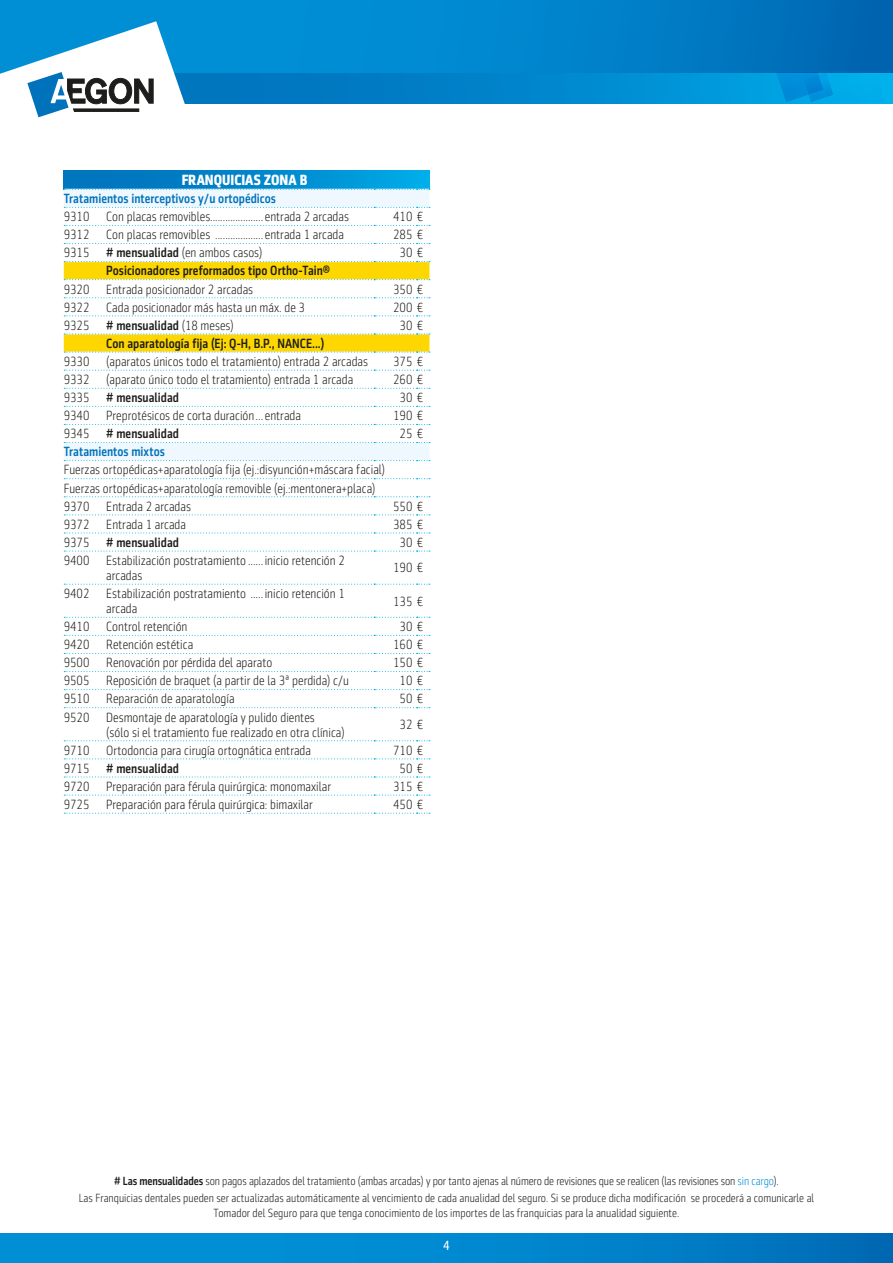
<style>
.page{position:relative;width:893px;height:1263px;background:#fff}
.page>*{position:absolute;margin:0;border:0;box-sizing:border-box;transform-origin:0 0}
.t1{font:700 15px "Sentico Sans DT Cond";color:#fff}
.t2{font:300 13.5px/15px "Sentico Sans DT Cond";color:#1d1d1b}
.t3{font:500 13.5px "Sentico Sans DT Cond";color:#1d1d1b}
.t4{font:500 13.5px "Sentico Sans DT Cond";color:#0071bb}
.t5{font:13.5px "Sentico Sans DT Cond";color:#fff}
.t6{font:300 12px/14.4px "Sentico Sans DT Cond";color:#1d1d1b;text-align:center}
.s1{font-weight:500}
.s2{font-weight:300}
.s3{color:#008ed4}
</style>
<div class="page">
<div style="left:0;top:0;width:893px;height:102px;background:linear-gradient(to right,#0098dd,#006fba)"></div>
<div style="left:0;top:1233px;width:893px;height:30px;background:linear-gradient(to right,#0097dc,#0072bc)"></div>
<div style="left:173px;top:74px;width:720px;height:30px;background:linear-gradient(to right,#006bb7,#00aae7)"></div>
<svg style="left:0;top:21px;width:191px;height:97px"></svg>
<svg style="left:776px;top:72px;width:109px;height:30px;background:#00a0e1"></svg>
<img style="left:803px;top:75px;width:20px;height:20px">
<div style="left:64px;top:170px;width:365px;height:19px;background:linear-gradient(to right,#006cb8,#00a6e4)"></div>
<svg style="left:64px;top:190px;width:365px;height:270px"></svg>
<svg style="left:64px;top:460px;width:366px;height:1px"></svg>
<svg style="left:64px;top:478px;width:366px;height:1px"></svg>
<svg style="left:64px;top:496px;width:366px;height:1px"></svg>
<svg style="left:64px;top:189px;width:366px;height:1px"></svg>
<svg style="left:64px;top:225px;width:366px;height:1px"></svg>
<svg style="left:64px;top:243px;width:366px;height:1px"></svg>
<svg style="left:64px;top:261px;width:366px;height:92px"></svg>
<svg style="left:64px;top:370px;width:366px;height:1px"></svg>
<svg style="left:64px;top:388px;width:366px;height:1px"></svg>
<svg style="left:64px;top:406px;width:366px;height:1px"></svg>
<svg style="left:64px;top:424px;width:366px;height:1px"></svg>
<svg style="left:64px;top:514px;width:366px;height:1px"></svg>
<svg style="left:64px;top:532px;width:366px;height:1px"></svg>
<svg style="left:64px;top:551px;width:366px;height:1px"></svg>
<svg style="left:64px;top:584px;width:366px;height:1px"></svg>
<svg style="left:64px;top:617px;width:366px;height:1px"></svg>
<svg style="left:64px;top:635px;width:366px;height:1px"></svg>
<svg style="left:64px;top:653px;width:366px;height:1px"></svg>
<svg style="left:64px;top:671px;width:366px;height:1px"></svg>
<svg style="left:64px;top:689px;width:366px;height:1px"></svg>
<svg style="left:64px;top:707px;width:366px;height:1px"></svg>
<svg style="left:64px;top:740px;width:366px;height:1px"></svg>
<svg style="left:64px;top:758px;width:366px;height:1px"></svg>
<svg style="left:64px;top:776px;width:366px;height:1px"></svg>
<svg style="left:64px;top:795px;width:366px;height:1px"></svg>
<svg style="left:64px;top:813px;width:366px;height:1px"></svg>
<svg style="left:64px;top:207px;width:366px;height:1px"></svg>
<svg style="left:64px;top:442px;width:366px;height:1px"></svg>
<p class="t1" style="left:182px;top:171px;width:127px">FRANQUICIAS ZONA B</p>
<p class="t4" style="left:64px;top:191px;width:214px">Tratamientos interceptivos y/u ortopédicos</p>
<p class="t2" style="left:64px;top:209px;width:287px">9310 Con placas removibles..................... entrada 2 arcadas</p>
<p class="t2" style="left:393px;top:209px;width:32px">410 €</p>
<p class="t2" style="left:64px;top:227px;width:282px">9312 Con placas removibles ................... entrada 1 arcada</p>
<p class="t2" style="left:393px;top:227px;width:32px">285 €</p>
<p class="t2" style="left:64px;top:245px;width:200px">9315 <span class="s1"># mensualidad</span> (en ambos casos)</p>
<p class="t2" style="left:400px;top:245px;width:25px">30 €</p>
<p class="t3" style="left:106px;top:263px;width:225px">Posicionadores preformados tipo Ortho-Tain®</p>
<p class="t2" style="left:64px;top:282px;width:191px">9320 Entrada posicionador 2 arcadas</p>
<p class="t2" style="left:393px;top:282px;width:32px">350 €</p>
<p class="t2" style="left:64px;top:300px;width:243px">9322 Cada posicionador más hasta un máx. de 3</p>
<p class="t2" style="left:393px;top:300px;width:32px">200 €</p>
<p class="t2" style="left:64px;top:318px;width:171px">9325 <span class="s1"># mensualidad</span> (18 meses)</p>
<p class="t2" style="left:400px;top:318px;width:25px">30 €</p>
<p class="t3" style="left:106px;top:336px;width:220px">Con aparatología fija (Ej: Q-H, B.P., NANCE...)</p>
<p class="t2" style="left:64px;top:354px;width:306px">9330 (aparatos únicos todo el tratamiento) entrada 2 arcadas</p>
<p class="t2" style="left:393px;top:354px;width:32px">375 €</p>
<p class="t2" style="left:64px;top:372px;width:291px">9332 (aparato único todo el tratamiento) entrada 1 arcada</p>
<p class="t2" style="left:393px;top:372px;width:32px">260 €</p>
<p class="t3" style="left:64px;top:390px;width:117px"><span class="s2">9335</span> # mensualidad</p>
<p class="t2" style="left:400px;top:390px;width:25px">30 €</p>
<p class="t2" style="left:64px;top:408px;width:239px">9340 Preprotésicos de corta duración... entrada</p>
<p class="t2" style="left:393px;top:408px;width:32px">190 €</p>
<p class="t3" style="left:64px;top:426px;width:117px"><span class="s2">9345</span> # mensualidad</p>
<p class="t2" style="left:400px;top:426px;width:25px">25 €</p>
<p class="t4" style="left:64px;top:444px;width:103px">Tratamientos mixtos</p>
<p class="t2" style="left:64px;top:461px;width:323px;line-height:18.1px">Fuerzas ortopédicas+aparatología fija (ej.:disyunción+máscara facial)<br>Fuerzas ortopédicas+aparatología removible (ej.:mentonera+placa)<br>9370 Entrada 2 arcadas</p>
<p class="t2" style="left:393px;top:499px;width:32px">550 €</p>
<p class="t2" style="left:64px;top:517px;width:124px">9372 Entrada 1 arcada</p>
<p class="t2" style="left:393px;top:517px;width:32px">385 €</p>
<p class="t3" style="left:64px;top:535px;width:117px"><span class="s2">9375</span> # mensualidad</p>
<p class="t2" style="left:400px;top:535px;width:25px">30 €</p>
<p class="t2" style="left:106px;top:553px;width:240px;text-indent:-43px">9400 Estabilización postratamiento ...... inicio retención 2 arcadas</p>
<p class="t2" style="left:393px;top:560px;width:32px">190 €</p>
<p class="t2" style="left:106px;top:586px;width:240px;text-indent:-43px">9402 Estabilización postratamiento ..... inicio retención 1 arcada</p>
<p class="t2" style="left:393px;top:594px;width:32px">135 €</p>
<p class="t2" style="left:64px;top:619px;width:125px">9410 Control retención</p>
<p class="t2" style="left:400px;top:619px;width:25px">30 €</p>
<p class="t2" style="left:64px;top:637px;width:131px">9420 Retención estética</p>
<p class="t2" style="left:393px;top:637px;width:32px">160 €</p>
<p class="t2" style="left:64px;top:655px;width:210px">9500 Renovación por pérdida del aparato</p>
<p class="t2" style="left:393px;top:655px;width:32px">150 €</p>
<p class="t2" style="left:64px;top:673px;width:287px">9505 Reposición de braquet (a partir de la 3ª perdida) c/u</p>
<p class="t2" style="left:400px;top:673px;width:25px">10 €</p>
<p class="t2" style="left:64px;top:691px;width:172px">9510 Reparación de aparatología</p>
<p class="t2" style="left:400px;top:691px;width:25px">50 €</p>
<p class="t2" style="left:106px;top:710px;width:240px;text-indent:-43px">9520 Desmontaje de aparatología y pulido dientes<br>(sólo si el tratamiento fue realizado en otra clínica)</p>
<p class="t2" style="left:400px;top:717px;width:25px">32 €</p>
<p class="t2" style="left:64px;top:743px;width:249px">9710 Ortodoncia para cirugía ortognática entrada</p>
<p class="t2" style="left:393px;top:743px;width:32px">710 €</p>
<p class="t3" style="left:64px;top:760px;width:117px"><span class="s2">9715</span> # mensualidad</p>
<p class="t2" style="left:400px;top:761px;width:25px">50 €</p>
<p class="t2" style="left:64px;top:779px;width:269px">9720 Preparación para férula quirúrgica: monomaxilar</p>
<p class="t2" style="left:393px;top:779px;width:32px">315 €</p>
<p class="t2" style="left:64px;top:797px;width:251px">9725 Preparación para férula quirúrgica: bimaxilar</p>
<p class="t2" style="left:393px;top:797px;width:32px">450 €</p>
<p class="t6" style="left:114px;top:1174px;width:666px"><span class="s1"># Las mensualidades</span> son pagos aplazados del tratamiento (ambas arcadas) y por tanto ajenas al número de revisiones que se realicen (las revisiones son <span class="s3">sin cargo</span>).</p>
<p class="t6" style="left:79px;top:1191px;width:737px">Las Franquicias dentales pueden ser actualizadas automáticamente al vencimiento de cada anualidad del seguro. Si se produce dicha modificación se procederá a comunicarle al<br>Tomador del Seguro para que tenga conocimiento de los importes de las franquicias para la anualidad siguiente.</p>
<p class="t5" style="left:443px;top:1238px;width:8px">4</p>
</div>
